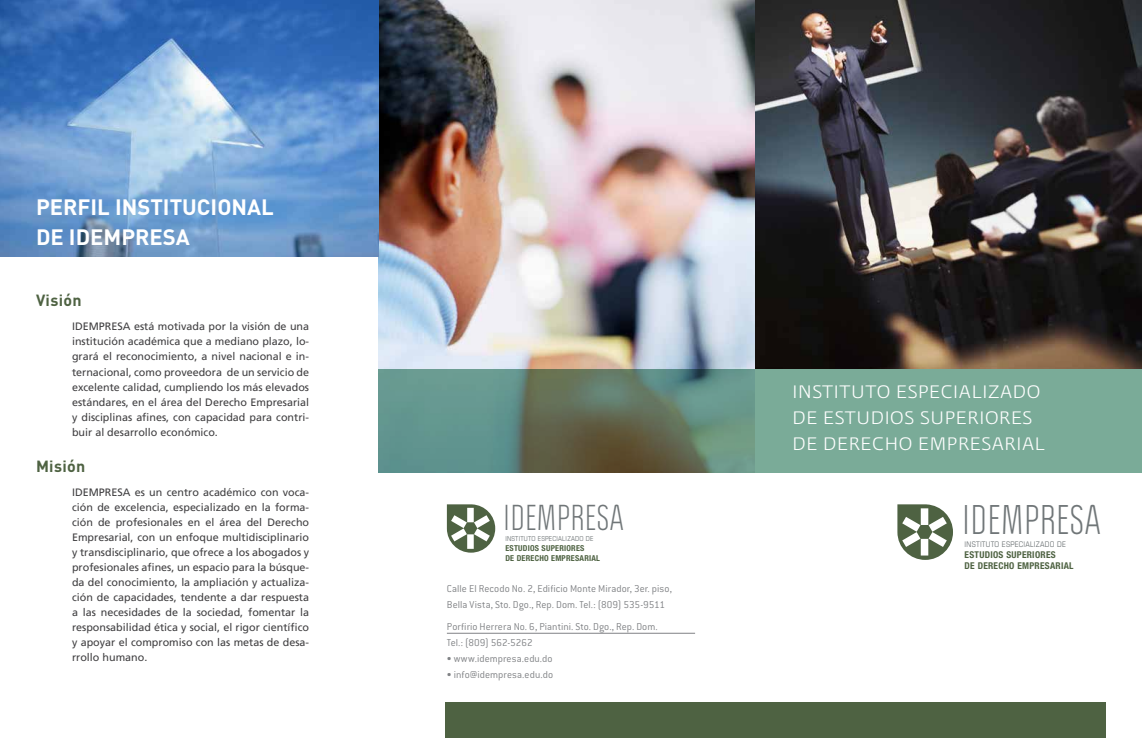
<style>
.page{position:relative;width:1142px;height:738px;background:#fff}
.page>*{position:absolute;margin:0;border:0;box-sizing:border-box;transform-origin:0 0}
.t1{font:36.2px "Politica";letter-spacing:.03em;color:#707678}
.t2{font:31.5px "Politica";letter-spacing:.03em;color:#707678}
.t3{font:22px/26.4px "Presidencia Fina";letter-spacing:.03em;color:#fff}
.t4{font:700 22px/30.8px "DIN Pro";color:#fff}
.t5{font:700 16px "DIN Pro";letter-spacing:.02em;color:#4e6242}
.t6{font:300 11px/16px "Conduit ITC";letter-spacing:.005em;color:#808285}
.t7{font:10.8px/15px "Frutiger LT Com";color:#414042;text-align:justify}
.t8{font:700 condensed 9.4px/11.3px "Helvetica Neue LT Std";letter-spacing:.03em;color:#4e6242}
.t9{font:700 condensed 8.2px/9.8px "Helvetica Neue LT Std";letter-spacing:.03em;color:#4e6242}
.t10{font:condensed 7.7px "Eurostile";letter-spacing:.03em;color:#707678}
.t11{font:condensed 6.7px "Eurostile";letter-spacing:.03em;color:#707678}
.s1{font-size:7.2px;color:#fff}
</style>
<div class="page">
<img style="left:378px;top:0;width:377px;height:369px">
<svg style="left:378px;top:369px;width:377px;height:104px"></svg>
<img style="left:755px;top:0;width:386px;height:369px">
<svg style="left:897px;top:504px;width:55px;height:56px"></svg>
<div style="left:445px;top:702px;width:660px;height:36px;background:#4e6242"></div>
<div style="left:755px;top:369px;width:386px;height:104px;background:#7aab98"></div>
<img style="left:0;top:0;width:378px;height:257px">
<hr style="left:447px;top:633px;width:248px;height:1px;background:#808285">
<svg style="left:447px;top:504px;width:48px;height:49px"></svg>
<h3 class="t4" style="left:36px;top:190px;width:239px">PERFIL INSTITUCIONAL<br>DE IDEMPRESA</h3>
<h3 class="t5" style="left:36px;top:290px;width:47px">Visión</h3>
<p class="t7" style="left:72px;top:319px;width:238px">IDEMPRESA está motivada por la visión de una institución académica que a mediano plazo, lo&shy;grará el reconocimiento, a nivel nacional e in&shy;ternacional, como proveedora de un servicio de excelente calidad, cumpliendo los más elevados estándares, en el área del Derecho Empresarial y disciplinas afines, con capacidad para contri&shy;buir al desarrollo económico.</p>
<h3 class="t5" style="left:36px;top:455px;width:51px">Misión</h3>
<p class="t7" style="left:72px;top:484px;width:238px">IDEMPRESA es un centro académico con voca&shy;ción de excelencia, especializado en la forma&shy;ción de profesionales en el área del Derecho Empresarial, con un enfoque multidisciplinario y transdisciplinario, que ofrece a los abogados y profesionales afines, un espacio para la búsque&shy;da del conocimiento, la ampliación y actualiza&shy;ción de capacidades, tendente a dar respuesta a las necesidades de la sociedad, fomentar la responsabilidad ética y social, el rigor científico y apoyar el compromiso con las metas de desa&shy;rrollo humano.</p>
<h2 class="t2" style="left:503px;top:498px;width:121px">IDEMPRESA</h2>
<p class="t11" style="left:505px;top:535px;width:90px">INSTITUTO ESPECIALIZADO DE</p>
<p class="t9" style="left:505px;top:543px;width:96px">ESTUDIOS SUPERIORES<br>DE DERECHO EMPRESARIAL</p>
<p class="t6" style="left:447px;top:581px;width:226px">Calle El Recodo No. 2, Edificio Monte Mirador, 3er. piso,<br>Bella Vista, Sto. Dgo., Rep. Dom. Tel.: (809) 535-9511</p>
<p class="t6" style="left:447px;top:619px;width:212px">Porfirio Herrera No. 6, Piantini. Sto. Dgo., Rep. Dom.<br>Tel.: (809) 562-5262<span class="s1">m</span></p>
<p class="t6" style="left:447px;top:651px;width:107px">• www.idempresa.edu.do</p>
<p class="t6" style="left:447px;top:667px;width:108px">• info@idempresa.edu.do</p>
<h3 class="t3" style="left:792px;top:378px;width:254px">INSTITUTO ESPECIALIZADO<br>DE ESTUDIOS SUPERIORES<br>DE DERECHO EMPRESARIAL</h3>
<h1 class="t1" style="left:962px;top:497px;width:139px">IDEMPRESA</h1>
<p class="t10" style="left:964px;top:539px;width:103px">INSTITUTO ESPECIALIZADO DE</p>
<p class="t8" style="left:964px;top:549px;width:110px">ESTUDIOS SUPERIORES<br>DE DERECHO EMPRESARIAL</p>
</div>
